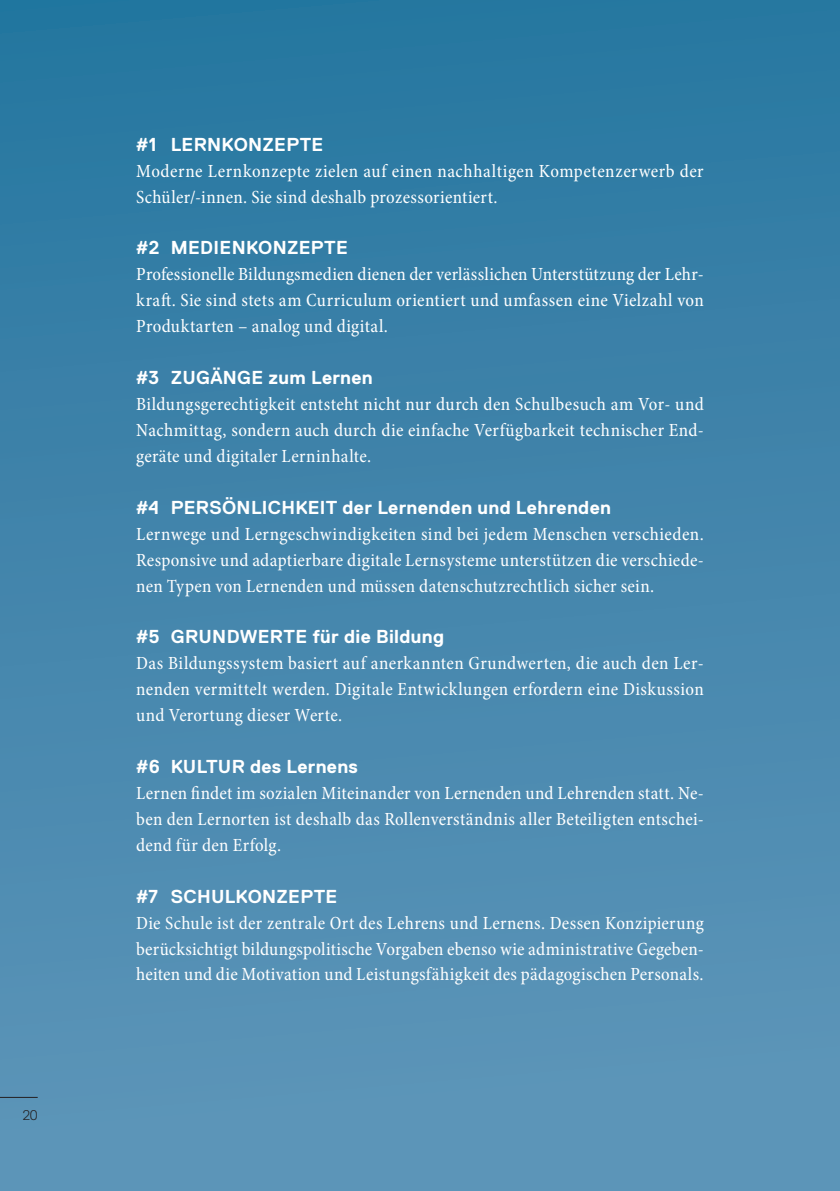
<style>
.page{position:relative;width:840px;height:1191px;background:#fff}
.page>*{position:absolute;margin:0;border:0;box-sizing:border-box;transform-origin:0 0}
.t1{font:condensed 18.8px/26px "Minion Pro";letter-spacing:.02em;color:#fff;text-align:justify}
.t2{font:700 18.8px "Replica Pro";letter-spacing:.015em;color:#fff}
.t3{font:300 14px "Replica Pro";color:#231f20}
</style>
<div class="page">
<div style="left:0;top:0;width:839px;height:1191px;background:linear-gradient(to bottom,#2777a0,#6096ba)"></div>
<hr style="left:0;top:1097px;width:38px;height:1px;background:#231f20">
<p class="t3" style="left:23px;top:1107px;width:16px">20</p>
<p class="t2" style="left:136px;top:134px;width:188px">#1 LERNKONZEPTE</p>
<p class="t1" style="left:136px;top:158px;width:568px">Moderne Lernkonzepte zielen auf einen nachhaltigen Kompetenzerwerb der<br>Schüler/-innen. Sie sind deshalb prozessorientiert.</p>
<p class="t2" style="left:136px;top:237px;width:213px">#2 MEDIENKONZEPTE</p>
<p class="t1" style="left:136px;top:262px;width:568px">Professionelle Bildungsmedien dienen der verlässlichen Unterstützung der Lehr&shy;kraft. Sie sind stets am Curriculum orientiert und umfassen eine Vielzahl von Produktarten – analog und digital.</p>
<p class="t2" style="left:136px;top:367px;width:238px">#3 ZUGÄNGE zum Lernen</p>
<p class="t1" style="left:136px;top:391px;width:568px">Bildungsgerechtigkeit entsteht nicht nur durch den Schulbesuch am Vor- und Nachmittag, sondern auch durch die einfache Verfügbarkeit technischer End&shy;geräte und digitaler Lerninhalte.</p>
<p class="t2" style="left:136px;top:497px;width:476px">#4 PERSÖNLICHKEIT der Lernenden und Lehrenden</p>
<p class="t1" style="left:136px;top:521px;width:568px">Lernwege und Lerngeschwindigkeiten sind bei jedem Menschen verschieden.<br>Responsive und adaptierbare digitale Lernsysteme unterstützen die verschiede&shy;nen Typen von Lernenden und müssen datenschutzrechtlich sicher sein.</p>
<p class="t2" style="left:136px;top:626px;width:309px">#5 GRUNDWERTE für die Bildung</p>
<p class="t1" style="left:136px;top:650px;width:568px">Das Bildungssystem basiert auf anerkannten Grundwerten, die auch den Ler&shy;nenden vermittelt werden. Digitale Entwicklungen erfordern eine Diskussion und Verortung dieser Werte.</p>
<p class="t2" style="left:136px;top:756px;width:223px">#6 KULTUR des Lernens</p>
<p class="t1" style="left:136px;top:780px;width:568px">Lernen findet im sozialen Miteinander von Lernenden und Lehrenden statt. Ne&shy;ben den Lernorten ist deshalb das Rollenverständnis aller Beteiligten entschei&shy;dend für den Erfolg.</p>
<p class="t2" style="left:136px;top:885px;width:202px">#7 SCHULKONZEPTE</p>
<p class="t1" style="left:136px;top:910px;width:568px">Die Schule ist der zentrale Ort des Lehrens und Lernens. Dessen Konzipierung berücksichtigt bildungspolitische Vorgaben ebenso wie administrative Gegeben&shy;heiten und die Motivation und Leistungsfähigkeit des pädagogischen Personals.</p>
</div>
